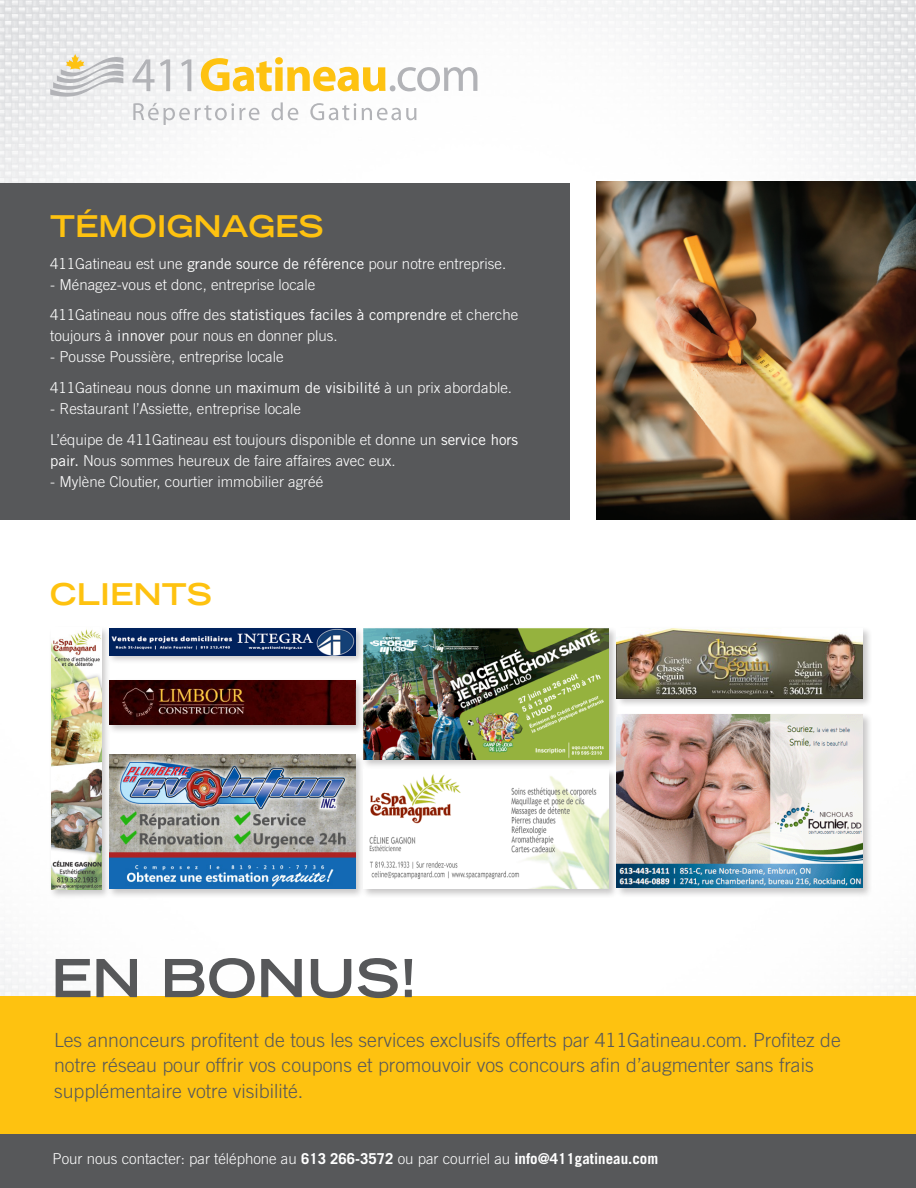
<style>
.page{position:relative;width:916px;height:1188px;background:#fff}
.page>*{position:absolute;margin:0;border:0;box-sizing:border-box;transform-origin:0 0}
.t1{font:700 expanded 52.5px "Trade Gothic LH";color:#57585a}
.t2{font:700 expanded 30px "Trade Gothic LH";color:#fec210}
.t3{font:300 19.5px/25.5px "Trade Gothic";color:#57585a}
.t4{font:300 15px/21px "Trade Gothic";color:#fff}
.s1{font-weight:400}
.s2{font-weight:700}
</style>
<div class="page">
<img style="left:0;top:0;width:916px;height:997px">
<div style="left:0;top:997px;width:916px;height:167px;background:#fec210"></div>
<div style="left:49px;top:626px;width:823px;height:273px;background:#231f20;opacity:.25"></div>
<img style="left:109px;top:628px;width:246px;height:27px">
<img style="left:109px;top:755px;width:246px;height:133px">
<img style="left:109px;top:680px;width:246px;height:45px">
<img style="left:363px;top:628px;width:246px;height:132px">
<img style="left:363px;top:770px;width:246px;height:118px">
<img style="left:617px;top:714px;width:246px;height:174px">
<img style="left:617px;top:628px;width:246px;height:70px">
<img style="left:51px;top:628px;width:51px;height:261px">
<div style="left:0;top:183px;width:569px;height:336px;background:#57585a"></div>
<img style="left:596px;top:181px;width:320px;height:338px">
<div style="left:0;top:1135px;width:916px;height:53px;background:#57585a"></div>
<svg style="left:132px;top:59px;width:38px;height:32px"></svg>
<svg style="left:181px;top:59px;width:10px;height:32px"></svg>
<svg style="left:50px;top:51px;width:73px;height:53px"></svg>
<svg style="left:201px;top:57px;width:276px;height:34px"></svg>
<svg style="left:133px;top:103px;width:126px;height:22px"></svg>
<svg style="left:271px;top:102px;width:27px;height:18px"></svg>
<svg style="left:310px;top:103px;width:46px;height:17px"></svg>
<svg style="left:362px;top:108px;width:54px;height:12px"></svg>
<p class="t2" style="left:50px;top:206px;width:275px">TÉMOIGNAGES</p>
<p class="t4" style="left:50px;top:253px;width:457px">411Gatineau est une <span class="s1">grande source de référence</span> pour notre entreprise.</p>
<p class="t4" style="left:50px;top:274px;width:267px">- Ménagez-vous et donc, entreprise locale</p>
<p class="t4" style="left:50px;top:304px;width:469px">411Gatineau nous offre des <span class="s1">statistiques faciles à comprendre</span> et cherche toujours à <span class="s1">innover</span> pour nous en donner plus.</p>
<p class="t4" style="left:50px;top:346px;width:235px">- Pousse Poussière, entreprise locale</p>
<p class="t4" style="left:50px;top:377px;width:463px">411Gatineau nous donne un <span class="s1">maximum de visibilité</span> à un prix abordable.</p>
<p class="t4" style="left:50px;top:398px;width:252px">- Restaurant l’Assiette, entreprise locale</p>
<p class="t4" style="left:50px;top:429px;width:469px">L’équipe de 411Gatineau est toujours disponible et donne un <span class="s1">service hors pair.</span> Nous sommes heureux de faire affaires avec eux.</p>
<p class="t4" style="left:50px;top:471px;width:275px">- Mylène Cloutier, courtier immobilier agréé</p>
<p class="t2" style="left:50px;top:575px;width:163px">CLIENTS</p>
<p class="t1" style="left:51px;top:944px;width:367px">EN BONUS!</p>
<p class="t3" style="left:54px;top:1027px;width:788px">Les annonceurs profitent de tous les services exclusifs offerts par 411Gatineau.com. Profitez de notre réseau pour offrir vos coupons et promouvoir vos concours afin d’augmenter sans frais supplémentaire votre visibilité.</p>
<p class="t4" style="left:53px;top:1148px;width:607px">Pour nous contacter: par téléphone au <span class="s2">613 266-3572</span> ou par courriel au <span class="s2">info@411gatineau.com</span></p>
</div>
